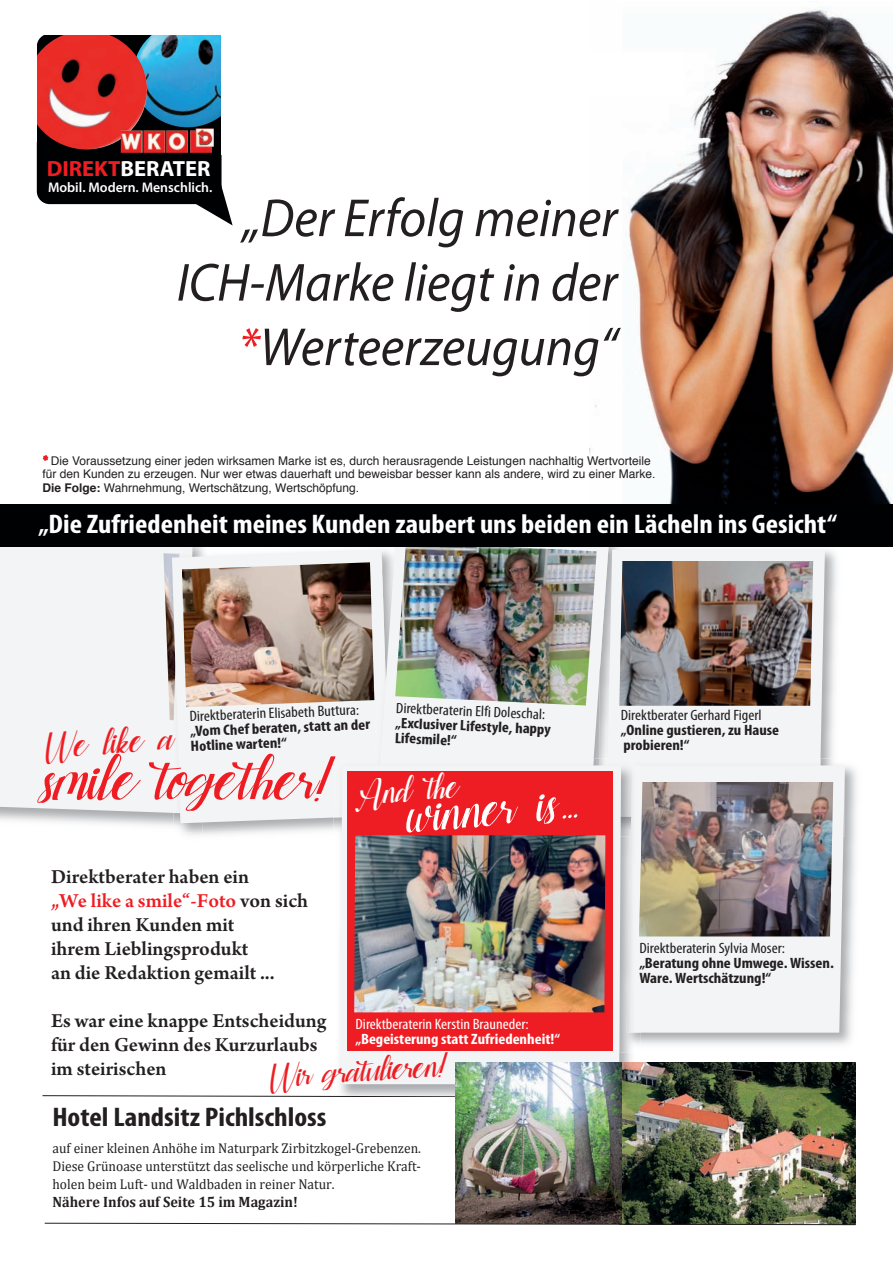
<style>
.page{position:relative;width:893px;height:1263px;background:#fff}
.page>*{position:absolute;margin:0;border:0;box-sizing:border-box;transform-origin:0 0}
.t1{font:63px "Gabriella";color:#ee1d23;scale:1.11 1}
.t2{font:italic 54px/64.5px "Myriad Pro";color:#231f20;text-align:right;scale:.95 1}
.t3{font:54px "Gabriella";color:#fff}
.t4{font:36px "Gabriella";color:#fff}
.t5{font:35.85px "Gabriella";color:#ee1d23;scale:1.1 1}
.t6{font:34.2px "Gabriella";color:#ee1d23;scale:1.07 1}
.t7{font:700 condensed 27px "Myriad Pro";color:#fff;scale:1.09 1}
.t8{font:700 condensed 27px "Myriad Pro";color:#231f20;scale:1.1 1}
.t9{font:700 22.05px "Myriad Pro";color:#fff}
.t10{font:600 21px/24px "Arno Pro";color:#231f20}
.t11{font:700 condensed 15px/15px "Myriad Pro";color:#231f20;scale:1.1 1}
.t12{font:condensed 15px "Myriad Pro";color:#231f20;scale:1.1 1}
.t13{font:700 condensed 15px "Myriad Pro";color:#fff;scale:1.1 1}
.t14{font:condensed 15px "Myriad Pro";color:#fff;scale:1.1 1}
.t15{font:700 15px "Cambria";color:#231f20;scale:.95 1}
.t16{font:14.25px/18px "Cambria";color:#231f20;text-align:justify;scale:.95 1}
.t17{font:600 13.95px "Myriad Pro";color:#fff}
.t18{font:12px/13.5px "Helvetica";color:#231f20}
.s1{color:#ee1d23}
.s2{font-family:"Didot";font-style:italic;color:#ee1d23}
.s3{font-weight:700}
</style>
<div class="page">
<svg style="left:179px;top:188px;width:54px;height:37px"></svg>
<img style="left:589px;top:7px;width:304px;height:497px">
<div style="left:37px;top:34px;width:185px;height:170px;background:#000103;border-radius:13px"></div>
<img style="left:130px;top:35px;width:91px;height:93px">
<img style="left:26px;top:31px;width:121px;height:118px;border-radius:50%">
<div style="left:29px;top:18px;width:207px;height:17px;background:#fff"></div>
<div style="left:14px;top:34px;width:23px;height:108px;background:#fff"></div>
<div style="left:221px;top:14px;width:24px;height:141px;background:#fff"></div>
<img style="left:121px;top:128px;width:93px;height:25px">
<div style="left:0;top:546px;width:174px;height:267px;background:#f2f4f5"></div>
<img style="left:174px;top:546px;width:204px;height:289px">
<img style="left:173px;top:549px;width:39px;height:284px">
<img style="left:163px;top:550px;width:9px;height:263px">
<img style="left:163px;top:553px;width:9px;height:167px">
<div style="left:172px;top:550px;width:206px;height:273px;background:#f2f4f5"></div>
<img style="left:182px;top:562px;width:192px;height:145px">
<img style="left:373px;top:572px;width:5px;height:187px">
<svg style="left:378px;top:546px;width:222px;height:213px;fill:#f2f4f5"></svg>
<img style="left:395px;top:546px;width:202px;height:159px">
<img style="left:628px;top:546px;width:216px;height:212px">
<img style="left:600px;top:546px;width:28px;height:213px">
<img style="left:600px;top:546px;width:9px;height:125px">
<svg style="left:606px;top:550px;width:219px;height:208px;fill:#f2f4f5"></svg>
<img style="left:619px;top:561px;width:194px;height:145px">
<img style="left:641px;top:766px;width:216px;height:279px">
<div style="left:641px;top:765px;width:204px;height:268px;background:#f2f4f5"></div>
<img style="left:641px;top:782px;width:192px;height:154px">
<div style="left:0;top:504px;width:893px;height:42px;background:#000103"></div>
<img style="left:622px;top:1062px;width:233px;height:161px">
<img style="left:333px;top:817px;width:7px;height:20px">
<img style="left:333px;top:759px;width:37px;height:58px">
<img style="left:370px;top:759px;width:8px;height:6px">
<svg style="left:621px;top:817px;width:5px;height:20px"></svg>
<img style="left:626px;top:765px;width:15px;height:268px">
<img style="left:639px;top:859px;width:2px;height:77px">
<img style="left:622px;top:1062px;width:19px;height:42px">
<svg style="left:340px;top:765px;width:281px;height:319px;fill:#f2f4f5"></svg>
<svg style="left:42px;top:1095px;width:413px;height:2px"></svg>
<img style="left:455px;top:1062px;width:167px;height:161px">
<svg style="left:45px;top:1223px;width:811px;height:2px;background:#706f6b"></svg>
<div style="left:347px;top:772px;width:265px;height:279px;background:#ee1d23"></div>
<img style="left:354px;top:835px;width:251px;height:177px">
<div style="left:580px;top:52px;width:104px;height:45px;background:#fff"></div>
<h3 class="t9" style="left:47px;top:160px;width:165px"><span class="s1">DIREKT</span>BERATER</h3>
<p class="t17" style="left:48px;top:182px;width:166px">Mobil. Modern. Menschlich.</p>
<h2 class="t2" style="left:177px;top:190px;width:465px">„Der Erfolg meiner<br>ICH-Marke liegt in der <span class="s1">*</span>Werteerzeugung“</h2>
<p class="t18" style="left:43px;top:455px;width:614px"><span class="s2">*</span> Die Voraussetzung einer jeden wirksamen Marke ist es, durch herausragende Leistungen nachhaltig Wertvorteile für den Kunden zu erzeugen. Nur wer etwas dauerhaft und beweisbar besser kann als andere, wird zu einer Marke.<br><span class="s3">Die Folge:</span> Wahrnehmung, Wertschätzung, Wertschöpfung.</p>
<h3 class="t7" style="left:39px;top:514px;width:734px">„Die Zufriedenheit meines Kunden zaubert uns beiden ein Lächeln ins Gesicht“</h3>
<p class="t12" style="left:396px;top:703px;width:137px;rotate:2deg">Direktberaterin Elfi Doleschal:</p>
<p class="t11" style="left:396px;top:717px;width:143px;line-height:14.5px;rotate:2deg">„Exclusiver Lifestyle, happy<br>Lifesmile!“</p>
<p class="t12" style="left:189px;top:710px;width:156px;rotate:-2deg">Direktberaterin Elisabeth Buttura:</p>
<p class="t11" style="left:190px;top:724px;width:165px;rotate:-2deg">„Vom Chef beraten, statt an der<br>Hotline warten!“</p>
<h3 class="t5" style="left:43px;top:731px;width:120px;rotate:-4deg">We like a</h3>
<h1 class="t1" style="left:42px;top:752px;width:264px">smile together!</h1>
<h3 class="t4" style="left:358px;top:778px;width:101px;rotate:-5deg">And the</h3>
<h2 class="t3" style="left:406px;top:792px;width:180px;rotate:-5deg">winner is ...</h2>
<h3 class="t10" style="left:51px;top:866px;width:259px">Direktberater haben ein<br><span class="s1">„We like a smile“-Foto</span> von sich und ihren Kunden mit<br>ihrem Lieblingsprodukt<br>an die Redaktion gemailt ...</h3>
<h3 class="t10" style="left:51px;top:1010px;width:277px">Es war eine knappe Entscheidung für den Gewinn des Kurzurlaubs im steirischen</h3>
<p class="t14" style="left:356px;top:1019px;width:159px">Direktberaterin Kerstin Brauneder:</p>
<p class="t13" style="left:356px;top:1034px;width:187px">„Begeisterung statt Zufriedenheit!“</p>
<h3 class="t6" style="left:268px;top:1062px;width:169px;rotate:-4deg">Wir gratulieren!</h3>
<h3 class="t8" style="left:52px;top:1107px;width:251px">Hotel Landsitz Pichlschloss</h3>
<p class="t16" style="left:53px;top:1139px;width:389px">auf einer kleinen Anhöhe im Naturpark Zirbitzkogel-Grebenzen.<br>Diese Grünoase unterstützt das seelische und körperliche Kraft&shy;holen beim Luft- und Waldbaden in reiner Natur.</p>
<p class="t15" style="left:53px;top:1193px;width:260px">Nähere Infos auf Seite 15 im Magazin!</p>
<p class="t12" style="left:621px;top:710px;width:130px">Direktberater Gerhard Figerl</p>
<p class="t11" style="left:621px;top:724px;width:145px">„Online gustieren, zu Hause probieren!“</p>
<p class="t12" style="left:639px;top:942px;width:134px">Direktberaterin Sylvia Moser:</p>
<p class="t11" style="left:639px;top:956px;width:178px">„Beratung ohne Umwege. Wissen.<br>Ware. Wertschätzung!“</p>
</div>
